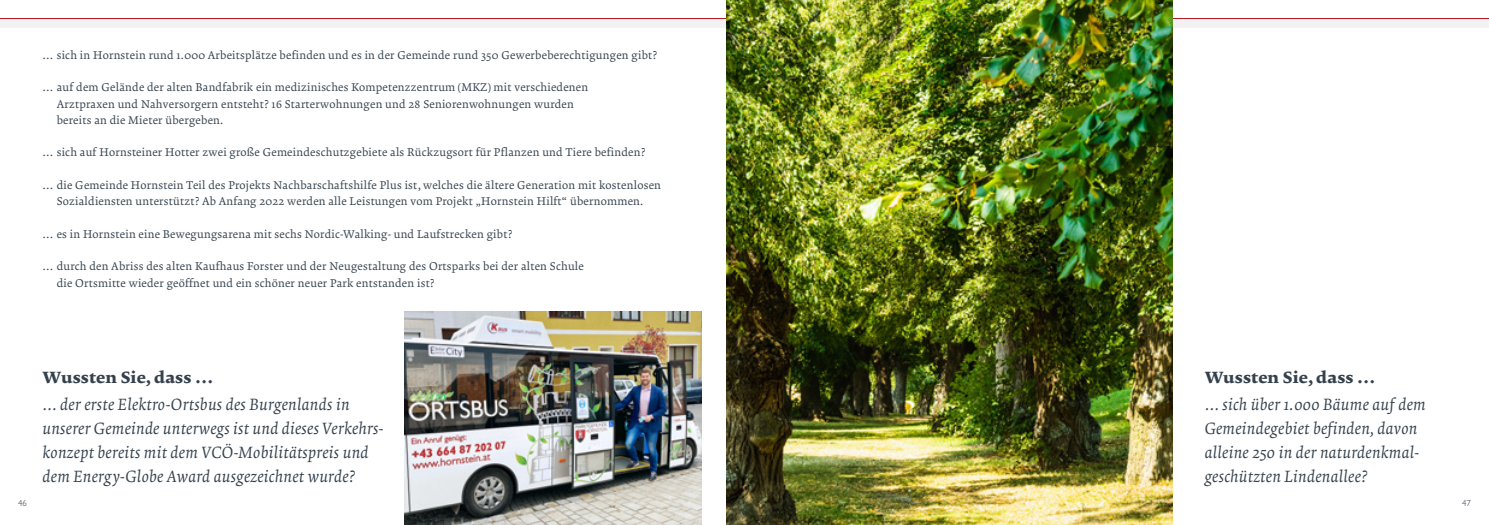
<style>
.page{position:relative;width:1489px;height:525px;background:#fff}
.page>*{position:absolute;margin:0;border:0;box-sizing:border-box;transform-origin:0 0}
.FT{font:italic 16.25px/23.8px "Krete";letter-spacing:.02em;color:#34414d}
.FT-2{font:700 16.25px "Krete";letter-spacing:.01em;color:#34414d}
.FT-3{font:11.25px/16.2px "Krete";letter-spacing:.02em;color:#34414d}
.t1{font:300 8.75px "Gill Sans Nova";color:#34414d}
</style>
<div class="page">
<div style="left:0;top:19px;width:744px;height:9px;background:#f3f1f1"></div>
<div style="left:744px;top:19px;width:744px;height:9px;background:#f3f1f1"></div>
<hr style="left:0;top:18px;width:744px;height:1px;background:#b71923">
<hr style="left:744px;top:18px;width:744px;height:1px;background:#b71923">
<img style="left:404px;top:311px;width:298px;height:213px">
<img style="left:726px;top:0;width:446px;height:524px">
<p class="FT-3" style="left:43px;top:47px;width:616px">… sich in Hornstein rund 1.000 Arbeitsplätze befinden und es in der Gemeinde rund 350 Gewerbeberechtigungen gibt?</p>
<p class="FT-3" style="left:57px;top:80px;width:533px;text-indent:-14px">… auf dem Gelände der alten Bandfabrik ein medizinisches Kompetenzzentrum (MKZ) mit verschiedenen<br>Arztpraxen und Nahversorgern entsteht? 16 Starterwohnungen und 28 Seniorenwohnungen wurden bereits an die Mieter übergeben.</p>
<p class="FT-3" style="left:43px;top:145px;width:604px">… sich auf Hornsteiner Hotter zwei große Gemeindeschutzgebiete als Rückzugsort für Pflanzen und Tiere befinden?</p>
<p class="FT-3" style="left:43px;top:177px;width:620px;text-align:center">… die Gemeinde Hornstein Teil des Projekts Nachbarschaftshilfe Plus ist, welches die ältere Generation mit kostenlosen<br>Sozialdiensten unterstützt? Ab Anfang 2022 werden alle Leistungen vom Projekt „Hornstein Hilft“ übernommen.</p>
<p class="FT-3" style="left:43px;top:226px;width:471px">… es in Hornstein eine Bewegungsarena mit sechs Nordic-Walking- und Laufstrecken gibt?</p>
<p class="FT-3" style="left:57px;top:258px;width:528px;text-indent:-14px">… durch den Abriss des alten Kaufhaus Forster und der Neugestaltung des Ortsparks bei der alten Schule die Ortsmitte wieder geöffnet und ein schöner neuer Park entstanden ist?</p>
<p class="FT-2" style="left:43px;top:366px;width:172px">Wussten Sie, dass …</p>
<p class="FT" style="left:43px;top:393px;width:342px">… der erste Elektro-Ortsbus des Burgenlands in unserer Gemeinde unterwegs ist und dieses Verkehrs&shy;konzept bereits mit dem VCÖ-Mobilitätspreis und dem Energy-Globe Award ausgezeichnet wurde?</p>
<p class="FT-2" style="left:1204px;top:366px;width:172px">Wussten Sie, dass …</p>
<p class="FT" style="left:1204px;top:393px;width:222px">… sich über 1.000 Bäume auf dem<br>Gemeindegebiet befinden, davon alleine 250 in der naturdenkmal&shy;geschützten Lindenallee?</p>
<p class="t1" style="left:18px;top:497px;width:10px">46</p>
<p class="t1" style="left:1461px;top:497px;width:10px">47</p>
</div>
